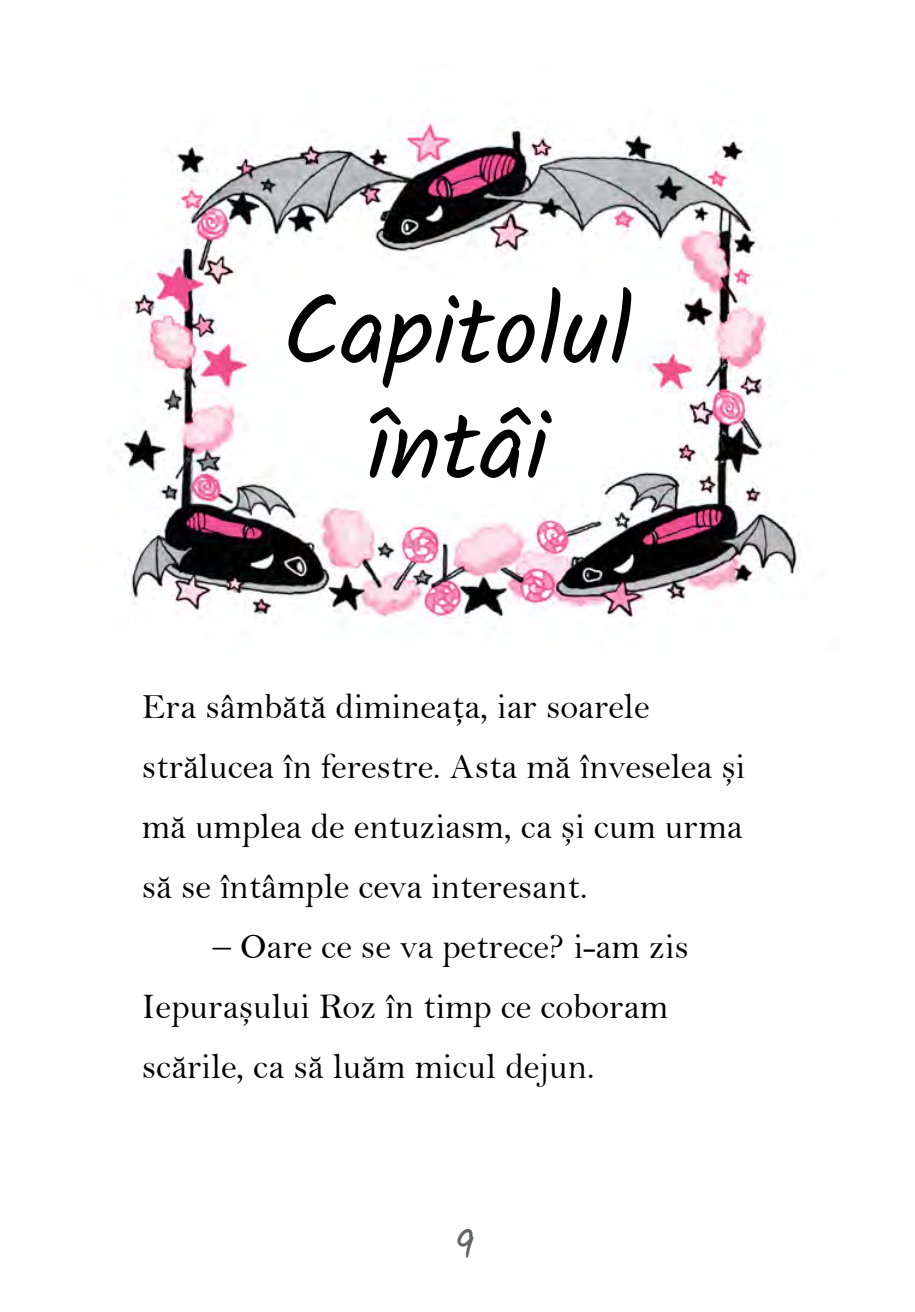
<style>
.page{position:relative;width:915px;height:1312px;background:#fff}
.page>*{position:absolute;margin:0;border:0;box-sizing:border-box;transform-origin:0 0}
.t1{font:97.5px/115px "Kalam";color:#000;text-align:center}
.t2{font:40px "Kalam";color:#636466}
.t3{font:36.25px/60px "Bell MT Regular ro";color:#000}
</style>
<div class="page">
<img style="left:120px;top:120px;width:680px;height:505px">
<h1 class="t1" style="left:282px;top:279px;width:352px">Capitolul întâi</h1>
<p class="t3" style="left:142px;top:675px;width:604px">Era sâmbătă dimineața, iar soarele strălucea în ferestre. Asta mă înveselea și mă umplea de entuziasm, ca și cum urma să se întâmple ceva interesant.</p>
<p class="t3" style="left:142px;top:915px;width:548px;text-indent:71px">– Oare ce se va petrece? i‑am zis<br>Iepurașului Roz în timp ce coboram scările, ca să luăm micul dejun.</p>
<p class="t2" style="left:454px;top:1216px;width:21px">9</p>
</div>
